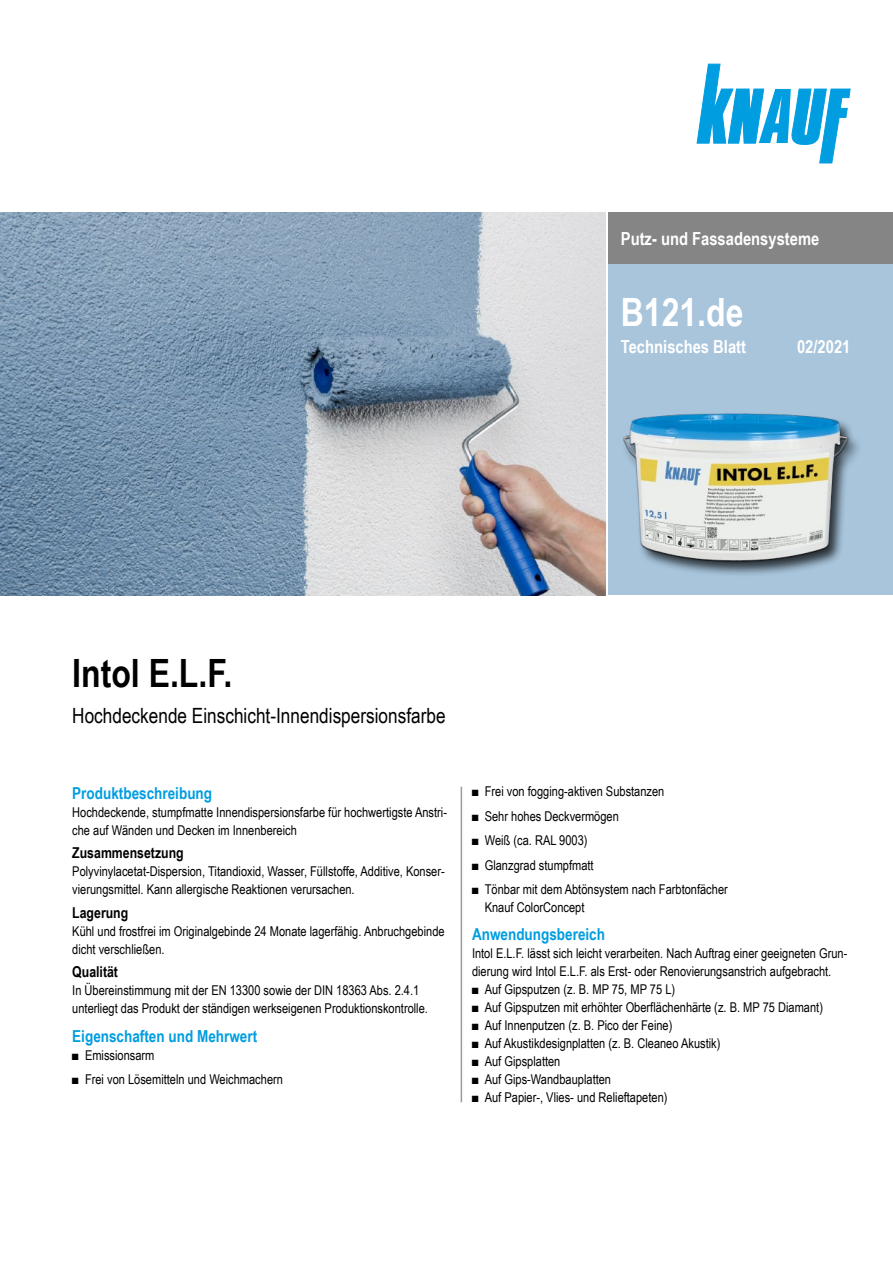
<style>
.page{position:relative;width:893px;height:1263px;background:#fff}
.page>*{position:absolute;margin:0;border:0;box-sizing:border-box;transform-origin:0 0}
.t1{font:700 39px "Arial Narrow";color:#000}
.t2{font:700 39px "Arial Narrow";color:#fff}
.t3{font:21px "Arial Narrow";color:#000}
.Ausgabe_TB{font:700 18px "Arial Narrow";color:#fff}
.Ue3_11cyan_TB{font:700 16.5px "Arial Narrow";color:#009de0}
.Ue4_10schwarz_TB{font:700 15px "Arial Narrow";color:#000}
.Text_TB{font:13.5px/18px "Arial Narrow";color:#000}
</style>
<div class="page">
<div style="left:608px;top:213px;width:285px;height:382px;background:#a8c5dc"></div>
<div style="left:608px;top:213px;width:285px;height:51px;background:#858585"></div>
<div style="left:621px;top:412px;width:242px;height:165px;background:#000;opacity:.75"></div>
<img style="left:621px;top:412px;width:229px;height:162px">
<img style="left:0;top:213px;width:606px;height:382px">
<svg style="left:697px;top:64px;width:153px;height:99px"></svg>
<hr style="left:461px;top:787px;width:1px;height:315px;background:#9b9b9b">
<h3 class="Ausgabe_TB" style="left:621px;top:225px;width:200px">Putz- und Fassadensysteme</h3>
<h1 class="t2" style="left:621px;top:282px;width:124px">B121.de</h1>
<h3 class="Ausgabe_TB" style="left:621px;top:333px;width:127px">Technisches Blatt</h3>
<p class="Ausgabe_TB" style="left:797px;top:333px;width:55px">02/2021</p>
<h1 class="t1" style="left:72px;top:644px;width:161px">Intol E.L.F.</h1>
<h2 class="t3" style="left:72px;top:700px;width:375px">Hochdeckende Einschicht-Innendispersionsfarbe</h2>
<p class="Ue3_11cyan_TB" style="left:72px;top:780px;width:141px">Produktbeschreibung</p>
<p class="Text_TB" style="left:72px;top:802px;width:376px">Hochdeckende, stumpfmatte Innendispersionsfarbe für hochwertigste Anstri&shy;che auf Wänden und Decken im Innenbereich</p>
<p class="Ue4_10schwarz_TB" style="left:72px;top:841px;width:113px">Zusammensetzung</p>
<p class="Text_TB" style="left:72px;top:862px;width:374px">Polyvinylacetat-Dispersion, Titandioxid, Wasser, Füllstoffe, Additive, Konser&shy;vierungsmittel. Kann allergische Reaktionen verursachen.</p>
<p class="Ue4_10schwarz_TB" style="left:72px;top:901px;width:58px">Lagerung</p>
<p class="Text_TB" style="left:72px;top:921px;width:374px">Kühl und frostfrei im Originalgebinde 24 Monate lagerfähig. Anbruchgebinde</p>
<p class="Text_TB" style="left:72px;top:939px;width:94px">dicht verschließen.</p>
<p class="Ue4_10schwarz_TB" style="left:72px;top:960px;width:47px">Qualität</p>
<p class="Text_TB" style="left:72px;top:981px;width:357px">In Übereinstimmung mit der EN 13300 sowie der DIN 18363 Abs. 2.4.1 unterliegt das Produkt der ständigen werkseigenen Produktionskontrolle.</p>
<p class="Ue3_11cyan_TB" style="left:72px;top:1023px;width:186px">Eigenschaften und Mehrwert</p>
<p class="Text_TB" style="left:72px;top:1045px;width:84px">■ Emissionsarm</p>
<p class="Text_TB" style="left:72px;top:1070px;width:212px">■ Frei von Lösemitteln und Weichmachern</p>
<p class="Text_TB" style="left:472px;top:782px;width:194px">■ Frei von fogging-aktiven Substanzen</p>
<p class="Text_TB" style="left:472px;top:806px;width:148px">■ Sehr hohes Deckvermögen</p>
<p class="Text_TB" style="left:472px;top:831px;width:117px">■ Weiß (ca. RAL 9003)</p>
<p class="Text_TB" style="left:472px;top:855px;width:123px">■ Glanzgrad stumpfmatt</p>
<p class="Text_TB" style="left:485px;top:880px;width:245px;text-indent:-13px">■ Tönbar mit dem Abtönsystem nach Farbtonfächer<br>Knauf ColorConcept</p>
<p class="Ue3_11cyan_TB" style="left:472px;top:922px;width:135px">Anwendungsbereich</p>
<p class="Text_TB" style="left:472px;top:944px;width:377px">Intol E.L.F. lässt sich leicht verarbeiten. Nach Auftrag einer geeigneten Grun&shy;dierung wird Intol E.L.F. als Erst- oder Renovierungsanstrich aufgebracht.</p>
<p class="Text_TB" style="left:472px;top:980px;width:205px">■ Auf Gipsputzen (z. B. MP 75, MP 75 L)</p>
<p class="Text_TB" style="left:472px;top:998px;width:353px">■ Auf Gipsputzen mit erhöhter Oberflächenhärte (z. B. MP 75 Diamant)</p>
<p class="Text_TB" style="left:472px;top:1016px;width:202px">■ Auf Innenputzen (z. B. Pico der Feine)</p>
<p class="Text_TB" style="left:472px;top:1034px;width:250px">■ Auf Akustikdesignplatten (z. B. Cleaneo Akustik)</p>
<p class="Text_TB" style="left:472px;top:1052px;width:90px">■ Auf Gipsplatten</p>
<p class="Text_TB" style="left:472px;top:1070px;width:141px">■ Auf Gips-Wandbauplatten</p>
<p class="Text_TB" style="left:472px;top:1088px;width:197px">■ Auf Papier-, Vlies- und Relieftapeten)</p>
</div>
